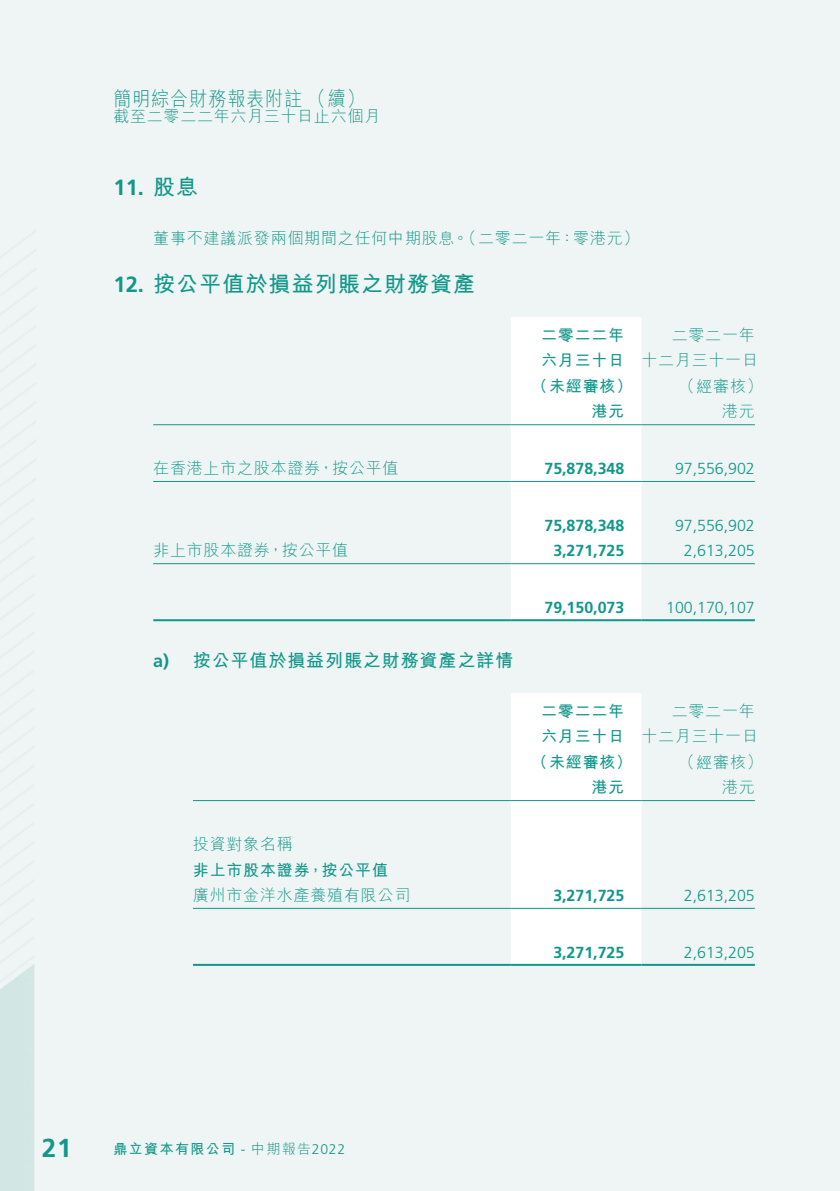
<style>
.page{position:relative;width:840px;height:1191px;background:#fff}
.page>*{position:absolute;margin:0;border:0;box-sizing:border-box;transform-origin:0 0}
.t1{font:700 26px "Frutiger LT Std";color:#12978b}
.t2{font:700 22px "M Hei HK";letter-spacing:.05em;color:#12978b}
.t3{font:700 22px "Frutiger LT Std";color:#12978b}
.t4{font:300 20px "M Hei HK";letter-spacing:.055em;color:#12978b;scale:.9 1}
.t5{font:700 18px "M Hei HK";letter-spacing:.05em;color:#12978b}
.t6{font:700 18px "Frutiger LT Std";color:#12978b}
.t7{font:300 16px "M Hei HK";letter-spacing:.05em;color:#12978b}
.t8{font:300 16px "Frutiger LT Std";color:#12978b}
.t9{font:700 16px "Frutiger LT Std";color:#12978b}
.t10{font:700 16px/25.6px "M Hei HK";letter-spacing:.05em;color:#12978b}
.t11{font:700 14px "M Hei HK";letter-spacing:.1em;color:#12978b}
.s1{font-family:"M Hei HK"}
.s2{font-family:"Frutiger LT Std"}
.s3{font-family:"Frutiger LT Std";font-weight:300}
.s4{font-weight:300}
</style>
<div class="page">
<div style="left:0;top:0;width:839px;height:1191px;background:#eff5f4"></div>
<svg style="left:510px;top:317px;width:131px;height:302px"></svg>
<hr style="left:153px;top:424px;width:357px;height:1px;background:#12978b">
<hr style="left:510px;top:424px;width:131px;height:1px;background:#12978b">
<hr style="left:641px;top:424px;width:113px;height:1px;background:#12978b">
<hr style="left:153px;top:481px;width:357px;height:1px;background:#12978b">
<hr style="left:510px;top:481px;width:131px;height:1px;background:#12978b">
<hr style="left:641px;top:481px;width:113px;height:1px;background:#12978b">
<hr style="left:153px;top:563px;width:357px;height:1px;background:#12978b">
<hr style="left:510px;top:563px;width:131px;height:1px;background:#12978b">
<hr style="left:641px;top:563px;width:113px;height:1px;background:#12978b">
<hr style="left:153px;top:619px;width:357px;height:2px;background:#12978b">
<hr style="left:510px;top:619px;width:131px;height:2px;background:#12978b">
<hr style="left:641px;top:619px;width:113px;height:2px;background:#12978b">
<svg style="left:510px;top:693px;width:131px;height:271px"></svg>
<hr style="left:193px;top:800px;width:317px;height:1px;background:#12978b">
<hr style="left:510px;top:800px;width:131px;height:1px;background:#12978b">
<hr style="left:641px;top:800px;width:113px;height:1px;background:#12978b">
<hr style="left:193px;top:908px;width:317px;height:1px;background:#12978b">
<hr style="left:510px;top:908px;width:131px;height:1px;background:#12978b">
<hr style="left:641px;top:908px;width:113px;height:1px;background:#12978b">
<hr style="left:193px;top:964px;width:317px;height:2px;background:#12978b">
<hr style="left:510px;top:964px;width:131px;height:2px;background:#12978b">
<hr style="left:641px;top:964px;width:113px;height:2px;background:#12978b">
<p class="t4" style="left:113px;top:88px;width:280px">簡明綜合財務報表附註（續(</p>
<p class="t7" style="left:113px;top:108px;width:268px">截至二零二二年六月三十日止六個月</p>
<h2 class="t3" style="left:113px;top:175px;width:86px">11. <span class="s1">股息</span></h2>
<p class="t7" style="left:153px;top:229px;width:487px">董事不建議派發兩個期間之任何中期股息。（二零二一年：零港元(</p>
<h2 class="t2" style="left:113px;top:268px;width:363px"><span class="s2">12.</span> 按公平值於損益列賬之財務資產</h2>
<p class="t10" style="left:541px;top:320px;width:85px">二零二二年六月三十日</p>
<p class="t7" style="left:671px;top:326px;width:85px">二零二一年</p>
<p class="t7" style="left:641px;top:352px;width:118px">十二月三十一日</p>
<p class="t7" style="left:678px;top:377px;width:85px">（經審核(</p>
<p class="t10" style="left:531px;top:371px;width:102px">（未經審核）</p>
<p class="t7" style="left:153px;top:460px;width:247px">在香港上市之股本證券，按公平值</p>
<p class="t7" style="left:153px;top:542px;width:196px">非上市股本證券，按公平值</p>
<p class="t6" style="left:153px;top:649px;width:17px">a)</p>
<p class="t5" style="left:193px;top:647px;width:321px">按公平值於損益列賬之財務資產之詳情</p>
<p class="t7" style="left:193px;top:836px;width:101px">投資對象名稱</p>
<p class="t10" style="left:193px;top:855px;width:196px">非上市股本證券，按公平值</p>
<p class="t7" style="left:193px;top:887px;width:219px">廣州市金洋水產養殖有限公司</p>
<p class="t10" style="left:591px;top:397px;width:34px">港元</p>
<p class="t7" style="left:721px;top:403px;width:34px">港元</p>
<p class="t9" style="left:544px;top:459px;width:81px">75,878,348</p>
<p class="t8" style="left:674px;top:459px;width:81px">97,556,902</p>
<p class="t9" style="left:544px;top:516px;width:81px">75,878,348</p>
<p class="t8" style="left:674px;top:516px;width:81px">97,556,902</p>
<p class="t9" style="left:553px;top:541px;width:72px">3,271,725</p>
<p class="t8" style="left:683px;top:542px;width:72px">2,613,205</p>
<p class="t9" style="left:544px;top:598px;width:81px">79,150,073</p>
<p class="t8" style="left:665px;top:598px;width:90px">100,170,107</p>
<p class="t10" style="left:531px;top:696px;width:102px;text-align:center">二零二二年六月三十日（未經審核(</p>
<p class="t7" style="left:671px;top:702px;width:85px">二零二一年</p>
<p class="t7" style="left:641px;top:728px;width:118px">十二月三十一日</p>
<p class="t7" style="left:678px;top:753px;width:85px">（經審核(</p>
<p class="t7" style="left:721px;top:779px;width:34px">港元</p>
<p class="t10" style="left:591px;top:773px;width:34px">港元</p>
<p class="t9" style="left:553px;top:886px;width:72px">3,271,725</p>
<p class="t9" style="left:553px;top:943px;width:72px">3,271,725</p>
<p class="t8" style="left:683px;top:886px;width:72px">2,613,205</p>
<p class="t8" style="left:683px;top:943px;width:72px">2,613,205</p>
<h1 class="t1" style="left:42px;top:1132px;width:31px">21</h1>
<p class="t11" style="left:113px;top:1138px;width:233px">鼎立資本有限公司 <span class="s3">-</span> <span class="s4">中期報告</span><span class="s3">2022</span></p>
</div>
